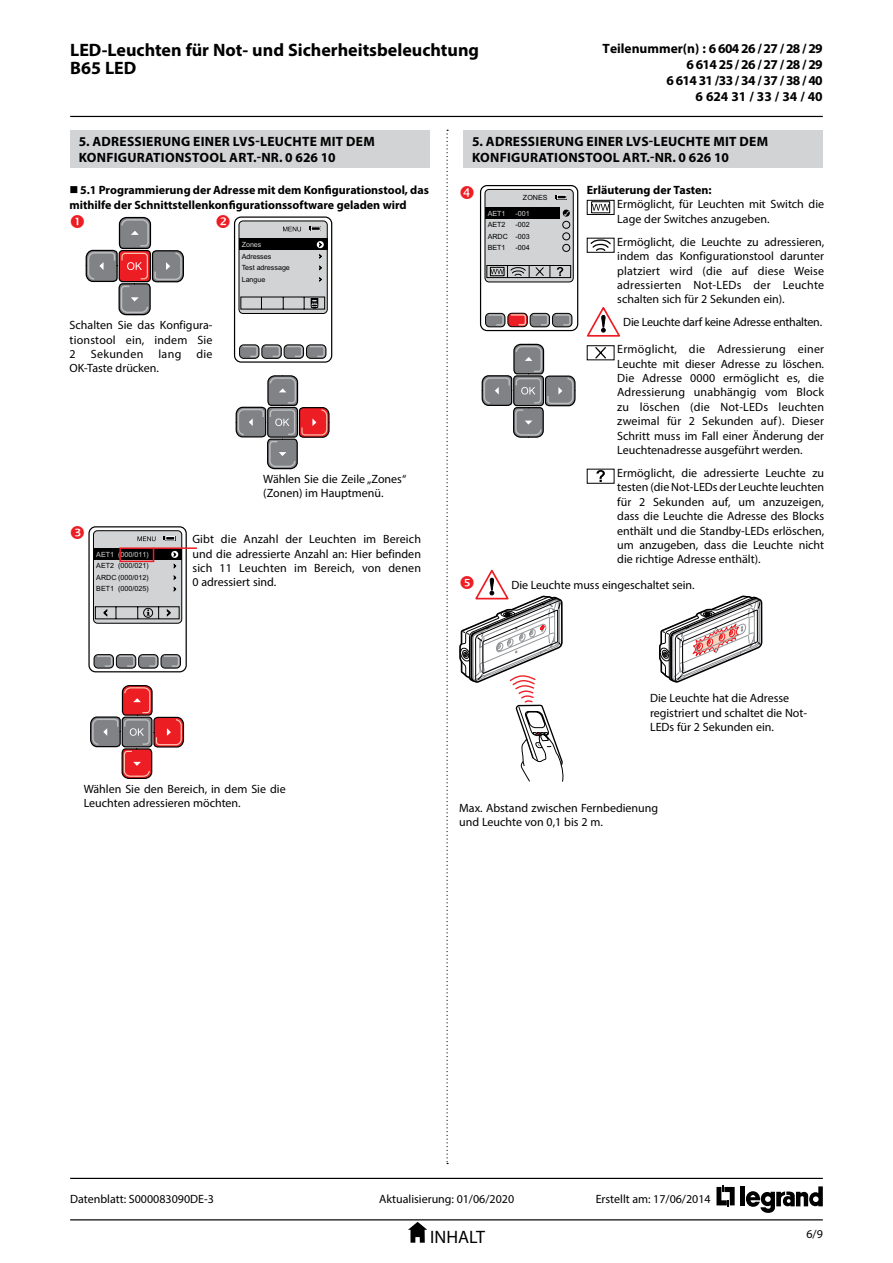
<style>
.page{position:relative;width:893px;height:1263px;background:#fff}
.page>*{position:absolute;margin:0;border:0;box-sizing:border-box;transform-origin:0 0}
.t1{font:700 18px/18px "Myriad Pro";color:#000}
.t2{font:18px "Myriad Pro";color:#000}
.t3{font:700 13.5px/16.2px "Myriad Pro";letter-spacing:.02em;color:#000}
.t4{font:700 13.5px/16.2px "Myriad Pro";letter-spacing:-.045em;color:#000;text-align:right}
.t5{font:12px/14.4px "Myriad Pro";color:#000;text-align:justify}
.t6{font:700 12px/14.4px "Myriad Pro";color:#000}
.t7{font:12px "Myriad Pro";letter-spacing:-.02em;color:#000}
.t8{font:7.05px/11.6px "Arial";color:#000;text-align:justify}
.t9{font:7.05px "Arial";color:#d1d3d4}
</style>
<div class="page">
<hr style="left:70px;top:1219px;width:753px;height:1px;background:#000">
<hr style="left:70px;top:1178px;width:753px;height:1px;background:#000">
<hr style="left:70px;top:116px;width:753px;height:1px;background:#000">
<svg style="left:716px;top:1185px;width:19px;height:22px"></svg>
<hr style="left:741px;top:1186px;width:4px;height:20px;background:#000">
<svg style="left:746px;top:1186px;width:77px;height:27px"></svg>
<svg style="left:408px;top:1222px;width:19px;height:21px"></svg>
<div style="left:234px;top:216px;width:98px;height:147px;border:1px solid #000;border-radius:7px"></div>
<div style="left:239px;top:345px;width:20px;height:14px;border:1px solid #000;border-radius:4px"></div>
<div style="left:262px;top:345px;width:20px;height:14px;border:1px solid #000;border-radius:4px"></div>
<div style="left:284px;top:345px;width:20px;height:14px;border:1px solid #000;border-radius:4px"></div>
<div style="left:306px;top:345px;width:20px;height:14px;border:1px solid #000;border-radius:4px"></div>
<svg style="left:241px;top:345px;width:84px;height:13px"></svg>
<svg style="left:235px;top:375px;width:95px;height:94px"></svg>
<svg style="left:238px;top:220px;width:90px;height:94px;background:#a8a9aa"></svg>
<div style="left:88px;top:526px;width:99px;height:146px;border:1px solid #000;border-radius:7px"></div>
<div style="left:94px;top:654px;width:20px;height:14px;border:1px solid #000;border-radius:4px"></div>
<div style="left:116px;top:654px;width:20px;height:14px;border:1px solid #000;border-radius:4px"></div>
<div style="left:138px;top:654px;width:20px;height:14px;border:1px solid #000;border-radius:4px"></div>
<div style="left:161px;top:654px;width:20px;height:14px;border:1px solid #000;border-radius:4px"></div>
<svg style="left:96px;top:655px;width:84px;height:13px"></svg>
<svg style="left:90px;top:685px;width:95px;height:94px"></svg>
<svg style="left:93px;top:530px;width:89px;height:94px;background:#a9aaab"></svg>
<svg style="left:659px;top:595px;width:103px;height:88px"></svg>
<div style="left:480px;top:185px;width:98px;height:146px;border:1px solid #000;border-radius:7px"></div>
<div style="left:485px;top:313px;width:20px;height:14px;border:1px solid #000;border-radius:4px"></div>
<div style="left:530px;top:313px;width:20px;height:14px;border:1px solid #000;border-radius:4px"></div>
<div style="left:552px;top:313px;width:20px;height:14px;border:1px solid #000;border-radius:4px"></div>
<svg style="left:481px;top:343px;width:95px;height:95px"></svg>
<div style="left:508px;top:313px;width:20px;height:14px;border:1px solid #000;border-radius:4px"></div>
<svg style="left:487px;top:313px;width:84px;height:13px"></svg>
<svg style="left:593px;top:204px;width:15px;height:7px"></svg>
<div style="left:591px;top:201px;width:19px;height:12px;border:1px solid #000"></div>
<div style="left:587px;top:200px;width:27px;height:15px;border:1px solid #000"></div>
<svg style="left:591px;top:240px;width:20px;height:11px"></svg>
<div style="left:587px;top:238px;width:27px;height:15px;border:1px solid #000"></div>
<svg style="left:587px;top:307px;width:33px;height:30px"></svg>
<svg style="left:595px;top:347px;width:11px;height:11px"></svg>
<div style="left:587px;top:345px;width:27px;height:15px;border:1px solid #000"></div>
<svg style="left:596px;top:471px;width:9px;height:11px"></svg>
<div style="left:587px;top:469px;width:27px;height:15px;border:1px solid #000"></div>
<div style="left:119px;top:547px;width:35px;height:15px;border:2px solid #ed1d24"></div>
<hr style="left:153px;top:547px;width:44px;height:2px;background:#ed1d24">
<svg style="left:446px;top:130px;width:2px;height:1034px"></svg>
<div style="left:70px;top:130px;width:359px;height:37px;background:#d1d3d4"></div>
<div style="left:463px;top:130px;width:360px;height:37px;background:#d1d3d4"></div>
<svg style="left:85px;top:216px;width:99px;height:99px"></svg>
<svg style="left:459px;top:569px;width:105px;height:213px"></svg>
<svg style="left:484px;top:189px;width:90px;height:94px;background:#a7a9aa"></svg>
<h1 class="t1" style="left:70px;top:40px;width:410px">LED-Leuchten für Not- und Sicherheitsbeleuchtung<br>B65 LED</h1>
<p class="t4" style="left:603px;top:40px;width:222px">Teilenummer(n) : 6 604 26 / 27 / 28 / 29<br>6 614 25 / 26 / 27 / 28 / 29<br>6 614 31 /33 / 34 / 37 / 38 / 40<br>6 624 31 / 33 / 34 / 40</p>
<p class="t3" style="left:79px;top:132px;width:298px">5. ADRESSIERUNG EINER LVS-LEUCHTE MIT DEM<br>KONFIGURATIONSTOOL ART.-NR. 0 626 10</p>
<p class="t3" style="left:472px;top:132px;width:298px">5. ADRESSIERUNG EINER LVS-LEUCHTE MIT DEM<br>KONFIGURATIONSTOOL ART.-NR. 0 626 10</p>
<p class="t6" style="left:70px;top:183px;width:361px">■5.1 Programmierung der Adresse mit dem Konfigurationstool, das mithilfe der Schnittstellenkonfigurationssoftware geladen wird</p>
<p class="t9" style="left:242px;top:241px;width:21px">Zones</p>
<p class="t5" style="left:70px;top:318px;width:145px">Schalten Sie das Konfigura&shy;tionstool ein, indem Sie 2 Sekunden lang die OK-Taste drücken.</p>
<p class="t8" style="left:242px;top:250px;width:50px;text-align:left">Adresses<br>Test adressage<br>Langue</p>
<p class="t5" style="left:263px;top:471px;width:145px">Wählen Sie die Zeile „Zones“ (Zonen) im Hauptmenü.</p>
<p class="t9" style="left:96px;top:550px;width:54px">AET1 (000/011)</p>
<p class="t8" style="left:96px;top:560px;width:54px">AET2 (000/021)<br>ARDC (000/012)<br>BET1 (000/025)</p>
<p class="t5" style="left:192px;top:532px;width:230px">Gibt die Anzahl der Leuchten im Bereich und die adressierte Anzahl an: Hier befinden sich 11 Leuchten im Bereich, von denen 0 adressiert sind.</p>
<p class="t8" style="left:523px;top:192px;width:26px">ZONES</p>
<p class="t9" style="left:488px;top:209px;width:19px">AET1</p>
<p class="t9" style="left:516px;top:209px;width:16px">-001</p>
<p class="t8" style="left:488px;top:219px;width:19px">AET2</p>
<p class="t8" style="left:488px;top:219px;width:44px;text-indent:28px">-002<br>ARDC -003<br>BET1</p>
<p class="t8" style="left:516px;top:242px;width:16px">-004</p>
<p class="t6" style="left:587px;top:182px;width:126px">Erläuterung der Tasten:</p>
<p class="t5" style="left:617px;top:197px;width:208px">Ermöglicht, für Leuchten mit Switch die<br>Lage der Switches anzugeben.</p>
<p class="t5" style="left:617px;top:234px;width:208px">Ermöglicht, die Leuchte zu adressieren, indem das Konfigurationstool darunter platziert wird (die auf diese Weise adressierten Not-LEDs der Leuchte schalten sich für 2 Sekunden ein).</p>
<p class="t7" style="left:623px;top:315px;width:200px">Die Leuchte darf keine Adresse enthalten.</p>
<p class="t5" style="left:617px;top:342px;width:208px">Ermöglicht, die Adressierung einer Leuchte mit dieser Adresse zu löschen.<br>Die Adresse 0000 ermöglicht es, die Adressierung unabhängig vom Block zu löschen (die Not-LEDs leuchten zweimal für 2 Sekunden auf). Dieser Schritt muss im Fall einer Änderung der Leuchtenadresse ausgeführt werden.</p>
<p class="t5" style="left:617px;top:466px;width:208px">Ermöglicht, die adressierte Leuchte zu testen (die Not-LEDs der Leuchte leuchten für 2 Sekunden auf, um anzuzeigen, dass die Leuchte die Adresse des Blocks enthält und die Standby-LEDs erlöschen, um anzugeben, dass die Leuchte nicht die richtige Adresse enthält).</p>
<p class="t5" style="left:511px;top:577px;width:185px">Die Leuchte muss eingeschaltet sein.</p>
<p class="t5" style="left:84px;top:781px;width:203px">Wählen Sie den Bereich, in dem Sie die<br>Leuchten adressieren möchten.</p>
<p class="t5" style="left:650px;top:691px;width:159px;text-align:left">Die Leuchte hat die Adresse registriert und schaltet die Not-<br>LEDs für 2 Sekunden ein.</p>
<p class="t5" style="left:459px;top:800px;width:201px">Max. Abstand zwischen Fernbedienung und Leuchte von 0,1 bis 2 m.</p>
<p class="t5" style="left:70px;top:1192px;width:145px">Datenblatt: S000083090DE-3</p>
<p class="t5" style="left:379px;top:1192px;width:136px">Aktualisierung: 01/06/2020</p>
<p class="t5" style="left:596px;top:1192px;width:116px">Erstellt am: 17/06/2014</p>
<h1 class="t2" style="left:430px;top:1225px;width:56px">INHALT</h1>
<p class="t5" style="left:806px;top:1226px;width:18px">6/9</p>
</div>
